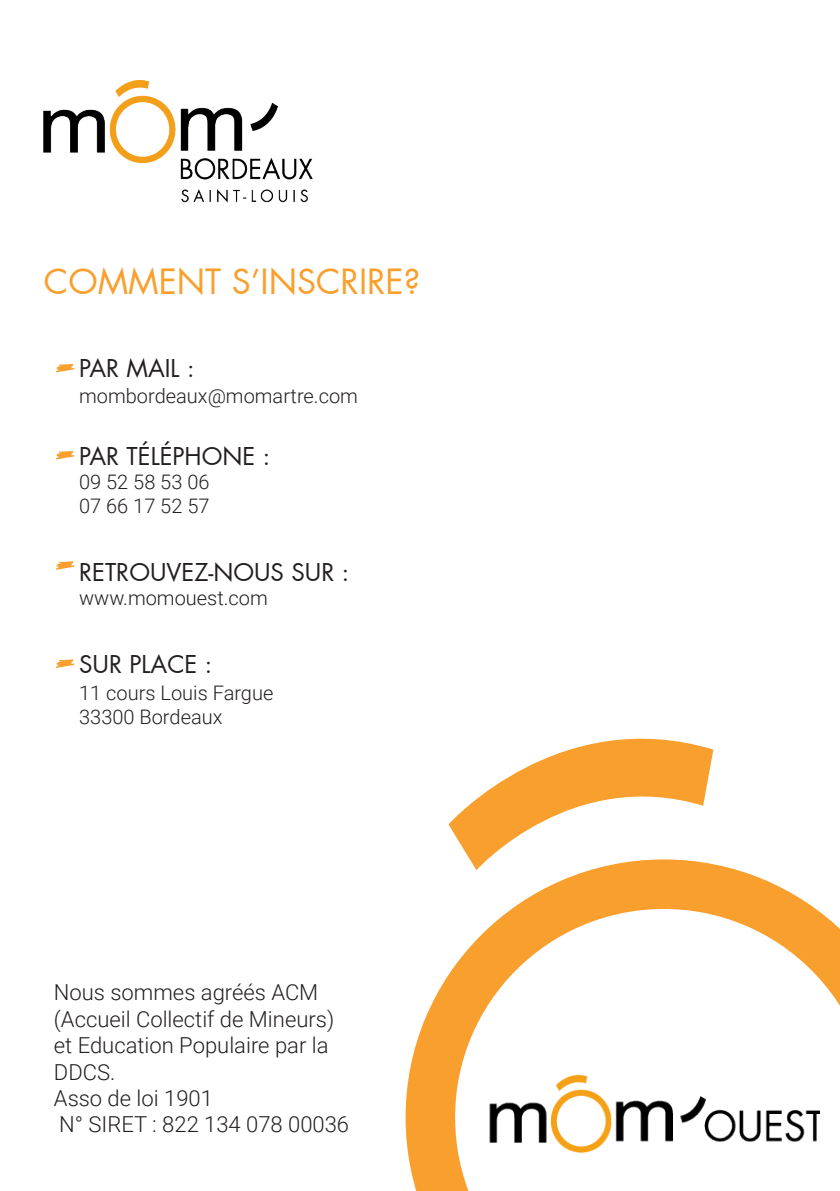
<style>
.page{position:relative;width:840px;height:1191px;background:#fff}
.page>*{position:absolute;margin:0;border:0;box-sizing:border-box;transform-origin:0 0}
.t1{font:34px "Futura";color:#f99f2d}
.t2{font:24px "Futura";color:#231f20}
.t3{font:300 22px "Roboto";color:#231f20}
.t4{font:300 20px "Roboto";color:#231f20}
</style>
<div class="page">
<svg style="left:405px;top:864px;width:434px;height:327px"></svg>
<svg style="left:448px;top:738px;width:265px;height:132px"></svg>
<svg style="left:56px;top:659px;width:18px;height:9px"></svg>
<svg style="left:56px;top:561px;width:18px;height:9px"></svg>
<svg style="left:56px;top:451px;width:18px;height:8px"></svg>
<svg style="left:56px;top:364px;width:18px;height:8px"></svg>
<img style="left:44px;top:81px;width:268px;height:121px">
<img style="left:482px;top:1067px;width:336px;height:92px">
<p class="t1" style="left:44px;top:260px;width:378px">COMMENT S’INSCRIRE?</p>
<p class="t2" style="left:79px;top:353px;width:117px">PAR MAIL :</p>
<p class="t4" style="left:79px;top:382px;width:280px">mombordeaux@momartre.com</p>
<p class="t2" style="left:79px;top:440px;width:192px">PAR TÉLÉPHONE :</p>
<p class="t4" style="left:79px;top:468px;width:132px">09 52 58 53 06</p>
<p class="t4" style="left:79px;top:492px;width:132px">07 66 17 52 57</p>
<p class="t2" style="left:79px;top:557px;width:271px">RETROUVEZ-NOUS SUR :</p>
<p class="t4" style="left:79px;top:584px;width:190px">www.momouest.com</p>
<p class="t2" style="left:79px;top:649px;width:134px">SUR PLACE :</p>
<p class="t4" style="left:79px;top:679px;width:196px">11 cours Louis Fargue</p>
<p class="t4" style="left:79px;top:703px;width:145px">33300 Bordeaux</p>
<p class="t3" style="left:54px;top:977px;width:266px">Nous sommes agréés ACM</p>
<p class="t3" style="left:54px;top:1003px;width:281px">(Accueil Collectif de Mineurs)</p>
<p class="t3" style="left:54px;top:1030px;width:276px">et Education Populaire par la</p>
<p class="t3" style="left:54px;top:1056px;width:63px">DDCS.</p>
<p class="t3" style="left:54px;top:1082px;width:160px">Asso de loi 1901</p>
<p class="t3" style="left:59px;top:1109px;width:291px">N° SIRET : 822 134 078 00036</p>
</div>
